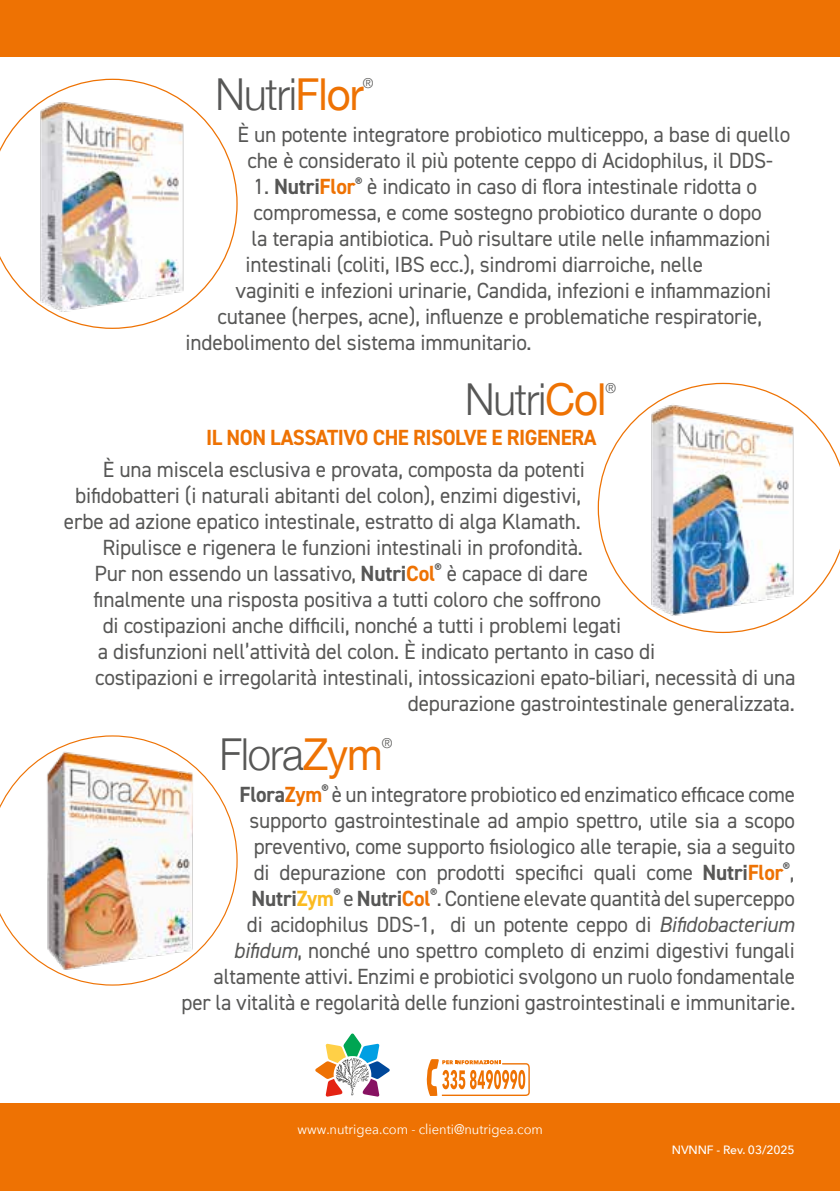
<style>
.page{position:relative;width:840px;height:1191px;background:#fff}
.page>*{position:absolute;margin:0;border:0;box-sizing:border-box;transform-origin:0 0}
.t1{font:300 44px "Helvetica Neue";letter-spacing:-.025em;color:#575756;scale:.95 1}
.t2{font:22px/26px "DIN2014";letter-spacing:-.01em;color:#575756;text-align:center}
.t3{font:22px/26px "DIN2014";letter-spacing:-.01em;color:#575756;text-align:right;scale:.96 1}
.t4{font:700 22px "DIN2014";letter-spacing:-.025em;color:#ee7203;scale:.95 1}
.t5{font:300 14px "Helvetica Neue";color:#575756;scale:.95 1}
.t6{font:13.8px "Avenir Next";color:#fff;scale:.94 1}
.t7{font:500 12px "Avenir Next";letter-spacing:-.01em;color:#fff}
.s1{font-weight:400;color:#ee7203}
.s2{font-weight:700}
.s3{font-weight:700;color:#ee7203}
.s4{font-weight:700;color:#fbbb21}
.s5{font-style:italic}
</style>
<div class="page">
<div style="left:0;top:0;width:839px;height:57px;background:#ee7203"></div>
<div style="left:0;top:1103px;width:839px;height:88px;background:#ee7203"></div>
<svg style="left:315px;top:1033px;width:74px;height:63px"></svg>
<svg style="left:0;top:79px;width:237px;height:250px"></svg>
<svg style="left:597px;top:383px;width:242px;height:250px"></svg>
<svg style="left:0;top:735px;width:237px;height:250px"></svg>
<svg style="left:426px;top:1059px;width:103px;height:37px"></svg>
<img style="left:40px;top:99px;width:145px;height:218px">
<img style="left:650px;top:402px;width:145px;height:218px">
<img style="left:40px;top:747px;width:163px;height:226px">
<h1 class="t1" style="left:215px;top:59px;width:157px">Nutri<span class="s1">Flor</span></h1>
<p class="t5" style="left:362px;top:72px;width:13px">®</p>
<p class="t2" style="left:237px;top:121px;width:554px">È un potente integratore probiotico multiceppo, a base di quello che è considerato il più potente ceppo di Acidophilus, il DDS-</p>
<p class="t2" style="left:253px;top:173px;width:504px">1. <span class="s2">Nutri</span><span class="s3">Flor</span><sup>®</sup> è indicato in caso di flora intestinale ridotta o</p>
<p class="t2" style="left:253px;top:199px;width:509px">compromessa, e come sostegno probiotico durante o dopo</p>
<p class="t2" style="left:251px;top:225px;width:520px">la terapia antibiotica. Può risultare utile nelle infiammazioni</p>
<p class="t2" style="left:245px;top:251px;width:459px">intestinali (coliti, IBS ecc.), sindromi diarroiche, nelle</p>
<p class="t2" style="left:235px;top:277px;width:536px">vaginiti e infezioni urinarie, Candida, infezioni e infiammazioni</p>
<p class="t2" style="left:217px;top:303px;width:545px">cutanee (herpes, acne), influenze e problematiche respiratorie,</p>
<p class="t2" style="left:185px;top:329px;width:347px">indebolimento del sistema immunitario.</p>
<h1 class="t1" style="left:464px;top:364px;width:150px">Nutri<span class="s1">Col</span></h1>
<p class="t5" style="left:605px;top:377px;width:13px">®</p>
<p class="t4" style="left:206px;top:422px;width:412px">IL NON LASSATIVO CHE RISOLVE E RIGENERA</p>
<p class="t2" style="left:103px;top:455px;width:483px">È una miscela esclusiva e provata, composta da potenti</p>
<p class="t2" style="left:75px;top:481px;width:507px">bifidobatteri (i naturali abitanti del colon), enzimi digestivi,</p>
<p class="t2" style="left:64px;top:507px;width:518px">erbe ad azione epatico intestinale, estratto di alga Klamath.</p>
<p class="t2" style="left:102px;top:533px;width:482px">Ripulisce e rigenera le funzioni intestinali in profondità.</p>
<p class="t2" style="left:94px;top:559px;width:495px">Pur non essendo un lassativo, <span class="s2">Nutri</span><span class="s3">Col</span><sup>®</sup> è capace di dare</p>
<p class="t2" style="left:94px;top:585px;width:508px">finalmente una risposta positiva a tutti coloro che soffrono</p>
<p class="t2" style="left:103px;top:611px;width:519px">di costipazioni anche difficili, nonché a tutti i problemi legati</p>
<p class="t2" style="left:98px;top:637px;width:558px">a disfunzioni nell’attività del colon. È indicato pertanto in caso di</p>
<p class="t2" style="left:95px;top:663px;width:701px">costipazioni e irregolarità intestinali, intossicazioni epato-biliari, necessità di una</p>
<p class="t2" style="left:407px;top:689px;width:388px">depurazione gastrointestinale generalizzata.</p>
<h1 class="t1" style="left:219px;top:718px;width:173px">Flora<span class="s1">Zym</span></h1>
<p class="t5" style="left:381px;top:731px;width:13px">®</p>
<p class="t3" style="left:181px;top:780px;width:640px"><span class="s2">Flora</span><span class="s3">Zym</span><sup>®</sup> è un integratore probiotico ed enzimatico efficace come supporto gastrointestinale ad ampio spettro, utile sia a scopo preventivo, come supporto fisiologico alle terapie, sia a seguito<br>di depurazione con prodotti specifici quali come <span class="s2">Nutri</span><span class="s3">Flor</span><sup>®</sup>, <span class="s2">Nutri</span><span class="s4">Zym</span><sup>®</sup> e<span class="s2">Nutri</span><span class="s3">Col</span><sup>®</sup>.Contiene elevate quantità del superceppo<br>di acidophilus DDS-1, di un potente ceppo di <span class="s5">Bifidobacterium bifidum</span>, nonché uno spettro completo di enzimi digestivi fungali altamente attivi. Enzimi e probiotici svolgono un ruolo fondamentale per la vitalità e regolarità delle funzioni gastrointestinali e immunitarie.</p>
<p class="t6" style="left:297px;top:1117px;width:262px">www.nutrigea.com - clienti@nutrigea.com</p>
<p class="t7" style="left:671px;top:1139px;width:124px">NVNNF - Rev. 03/2025</p>
</div>
